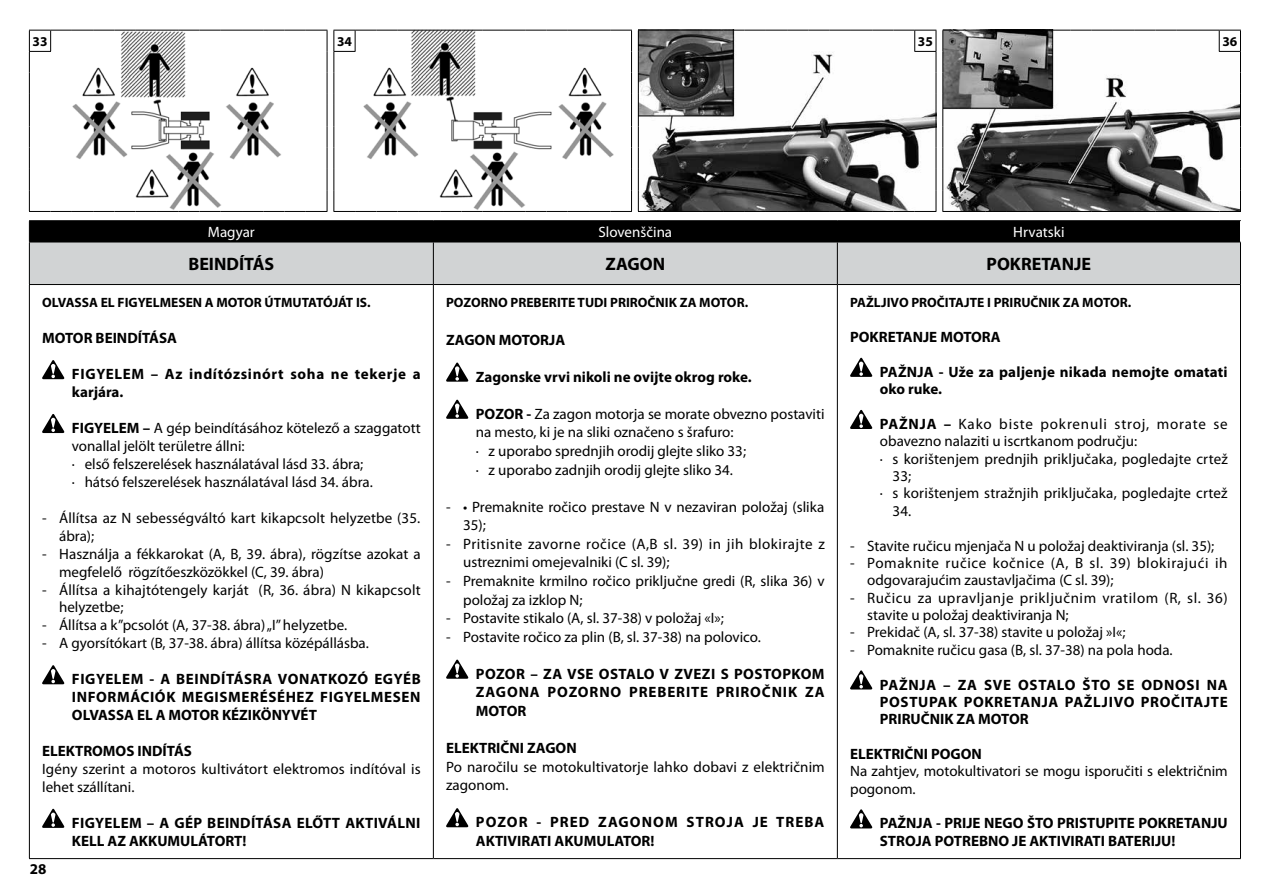
<style>
.page{position:relative;width:1263px;height:893px;background:#fff}
.page>*{position:absolute;margin:0;border:0;box-sizing:border-box;transform-origin:0 0}
.t1{font:700 18px "Myriad Pro";color:#000}
.t2{font:15px/18px "Myriad Pro";color:#000}
.t3{font:700 15px/17.4px "Myriad Pro";color:#000;text-align:justify}
.t4{font:15px/17.4px "Myriad Pro";letter-spacing:.035em;color:#000}
.t5{font:15px/18.6px "Myriad Pro";letter-spacing:.025em;color:#000}
.t6{font:700 15px/18px "Myriad Pro";letter-spacing:.02em;color:#000}
.t7{font:700 15px/18.6px "Myriad Pro";letter-spacing:.07em;color:#000}
.t8{font:700 15px/18px "Myriad Pro";letter-spacing:.045em;color:#000}
.t9{font:15px "Myriad Pro";letter-spacing:.055em;color:#000}
.t10{font:15px "Myriad Pro";color:#fff}
.t11{font:700 13.5px "Myriad Pro";color:#000}
.s1{font-weight:700}
</style>
<div class="page">
<svg style="left:29px;top:30px;width:1212px;height:182px"></svg>
<div style="left:30px;top:243px;width:1210px;height:41px;background:#d1d3d4"></div>
<hr style="left:29px;top:220px;width:404px;height:1px;background:#000">
<hr style="left:433px;top:220px;width:404px;height:1px;background:#000">
<hr style="left:837px;top:220px;width:404px;height:1px;background:#000">
<hr style="left:29px;top:242px;width:404px;height:1px;background:#000">
<hr style="left:29px;top:242px;width:1px;height:42px;background:#000">
<hr style="left:433px;top:242px;width:404px;height:1px;background:#000">
<hr style="left:433px;top:242px;width:1px;height:42px;background:#000">
<hr style="left:837px;top:242px;width:404px;height:1px;background:#000">
<hr style="left:837px;top:242px;width:1px;height:42px;background:#000">
<hr style="left:1240px;top:242px;width:1px;height:42px;background:#000">
<hr style="left:29px;top:284px;width:404px;height:1px;background:#000">
<hr style="left:29px;top:285px;width:1px;height:573px;background:#000">
<hr style="left:433px;top:284px;width:404px;height:1px;background:#000">
<hr style="left:433px;top:285px;width:1px;height:573px;background:#000">
<hr style="left:837px;top:284px;width:404px;height:1px;background:#000">
<hr style="left:837px;top:285px;width:1px;height:573px;background:#000">
<hr style="left:1240px;top:285px;width:1px;height:573px;background:#000">
<div style="left:29px;top:221px;width:1212px;height:21px;background:#000"></div>
<hr style="left:29px;top:858px;width:404px;height:1px;background:#000">
<hr style="left:433px;top:858px;width:404px;height:1px;background:#000">
<hr style="left:837px;top:858px;width:404px;height:1px;background:#000">
<svg style="left:42px;top:360px;width:22px;height:19px"></svg>
<svg style="left:42px;top:414px;width:22px;height:19px"></svg>
<svg style="left:42px;top:665px;width:22px;height:19px"></svg>
<svg style="left:42px;top:809px;width:22px;height:19px"></svg>
<svg style="left:446px;top:363px;width:22px;height:19px"></svg>
<svg style="left:446px;top:400px;width:22px;height:19px"></svg>
<svg style="left:446px;top:660px;width:22px;height:19px"></svg>
<svg style="left:446px;top:808px;width:22px;height:19px"></svg>
<svg style="left:850px;top:358px;width:22px;height:19px"></svg>
<svg style="left:850px;top:410px;width:22px;height:19px"></svg>
<svg style="left:850px;top:670px;width:22px;height:19px"></svg>
<svg style="left:850px;top:809px;width:22px;height:19px"></svg>
<p class="t11" style="left:33px;top:32px;width:16px">33</p>
<p class="t11" style="left:337px;top:32px;width:16px">34</p>
<p class="t11" style="left:918px;top:32px;width:16px">35</p>
<p class="t11" style="left:1222px;top:32px;width:16px">36</p>
<p class="t10" style="left:208px;top:224px;width:48px">Magyar</p>
<p class="t10" style="left:598px;top:224px;width:75px">Slovenščina</p>
<p class="t10" style="left:1013px;top:224px;width:53px">Hrvatski</p>
<p class="t1" style="left:188px;top:252px;width:87px">BEINDÍTÁS</p>
<p class="t1" style="left:606px;top:252px;width:61px">ZAGON</p>
<p class="t1" style="left:986px;top:252px;width:106px">POKRETANJE</p>
<p class="t11" style="left:42px;top:294px;width:330px">OLVASSA EL FIGYELMESEN A MOTOR ÚTMUTATÓJÁT IS.</p>
<p class="t3" style="left:42px;top:329px;width:136px">MOTOR BEINDÍTÁSA</p>
<p class="t8" style="left:72px;top:365px;width:350px">FIGYELEM – Az indítózsinórt soha ne tekerje a karjára.</p>
<p class="t2" style="left:72px;top:419px;width:350px"><span class="s1">FIGYELEM –</span> A gép beindításához kötelező a szaggatott vonallal jelölt területre állni:<br>· első felszerelések használatával lásd 33. ábra;<br>· hátsó felszerelések használatával lásd 34. ábra.</p>
<p class="t2" style="left:59px;top:509px;width:363px;text-indent:-17px">- Állítsa az N sebességváltó kart kikapcsolt helyzetbe (35. ábra);</p>
<p class="t2" style="left:59px;top:545px;width:363px;text-indent:-17px">- Használja a fékkarokat (A, B, 39. ábra), rögzítse azokat a megfelelő rögzítőeszközökkel (C, 39. ábra)</p>
<p class="t2" style="left:59px;top:581px;width:363px;text-indent:-17px">- Állítsa a kihajtótengely karját (R, 36. ábra) N kikapcsolt helyzetbe;</p>
<p class="t2" style="left:42px;top:617px;width:307px">- Állítsa a k”pcsolót (A, 37-38. ábra) „I” helyzetbe.</p>
<p class="t2" style="left:42px;top:635px;width:328px">- A gyorsítókart (B, 37-38. ábra) állítsa középállásba.</p>
<p class="t3" style="left:72px;top:670px;width:350px;line-height:18px">FIGYELEM - A BEINDÍTÁSRA VONATKOZÓ EGYÉB INFORMÁCIÓK MEGISMERÉSÉHEZ FIGYELMESEN OLVASSA EL A MOTOR KÉZIKÖNYVÉT</p>
<p class="t3" style="left:42px;top:742px;width:151px">ELEKTROMOS INDÍTÁS</p>
<p class="t2" style="left:42px;top:760px;width:380px">Igény szerint a motoros kultivátort elektromos indítóval is lehet szállítani.</p>
<p class="t6" style="left:72px;top:813px;width:350px">FIGYELEM – A GÉP BEINDÍTÁSA ELŐTT AKTIVÁLNI<br>KELL AZ AKKUMULÁTORT!</p>
<p class="t11" style="left:446px;top:294px;width:304px">POZORNO PREBERITE TUDI PRIROČNIK ZA MOTOR.</p>
<p class="t3" style="left:446px;top:330px;width:121px">ZAGON MOTORJA</p>
<p class="t3" style="left:476px;top:367px;width:277px">Zagonske vrvi nikoli ne ovijte okrog roke.</p>
<p class="t2" style="left:476px;top:405px;width:350px;line-height:18.6px"><span class="s1">POZOR -</span> Za zagon motorja se morate obvezno postaviti na mesto, ki je na sliki označeno s šrafuro:<br>· z uporabo sprednjih orodij glejte sliko 33;<br>· z uporabo zadnjih orodij glejte sliko 34.</p>
<p class="t2" style="left:463px;top:498px;width:363px;line-height:18.6px;text-indent:-17px">- • Premaknite ročico prestave N v nezaviran položaj (slika<br>35);</p>
<p class="t5" style="left:463px;top:535px;width:363px;text-indent:-17px">- Pritisnite zavorne ročice (A,B sl. 39) in jih blokirajte z ustreznimi omejevalniki (C sl. 39);</p>
<p class="t2" style="left:463px;top:572px;width:363px;line-height:18.6px;text-indent:-17px">- Premaknite krmilno ročico priključne gredi (R, slika 36) v položaj za izklop N;</p>
<p class="t2" style="left:446px;top:609px;width:279px">- Postavite stikalo (A, sl. 37-38) v položaj «I»;</p>
<p class="t2" style="left:446px;top:628px;width:316px">- Postavite ročico za plin (B, sl. 37-38) na polovico.</p>
<p class="t3" style="left:476px;top:664px;width:350px;line-height:18.6px">POZOR – ZA VSE OSTALO V ZVEZI S POSTOPKOM ZAGONA POZORNO PREBERITE PRIROČNIK ZA MOTOR</p>
<p class="t3" style="left:446px;top:739px;width:132px">ELEKTRIČNI ZAGON</p>
<p class="t2" style="left:446px;top:757px;width:380px;line-height:18.6px">Po naročilu se motokultivatorje lahko dobavi z električnim zagonom.</p>
<p class="t7" style="left:476px;top:812px;width:350px">POZOR - PRED ZAGONOM STROJA JE TREBA<br>AKTIVIRATI AKUMULATOR!</p>
<p class="t11" style="left:850px;top:294px;width:283px">PAŽLJIVO PROČITAJTE I PRIRUČNIK ZA MOTOR.</p>
<p class="t3" style="left:850px;top:328px;width:152px">POKRETANJE MOTORA</p>
<p class="t3" style="left:880px;top:363px;width:349px">PAŽNJA - Uže za paljenje nikada nemojte omatati oko ruke.</p>
<p class="t9" style="left:880px;top:416px;width:349px"><span class="s1">PAŽNJA –</span> Kako biste pokrenuli stroj, morate se</p>
<p class="t2" style="left:880px;top:433px;width:259px">obavezno nalaziti u iscrtkanom području:</p>
<p class="t2" style="left:880px;top:450px;width:349px">· s korištenjem prednjih priključaka, pogledajte crtež</p>
<p class="t2" style="left:893px;top:467px;width:20px">33;</p>
<p class="t2" style="left:880px;top:485px;width:349px">· s korištenjem stražnjih priključaka, pogledajte crtež</p>
<p class="t2" style="left:893px;top:502px;width:20px">34.</p>
<p class="t2" style="left:850px;top:537px;width:366px">- Stavite ručicu mjenjača N u položaj deaktiviranja (sl. 35);</p>
<p class="t4" style="left:867px;top:554px;width:362px;text-indent:-17px">- Pomaknite ručice kočnice (A, B sl. 39) blokirajući ih odgovarajućim zaustavljačima (C sl. 39);</p>
<p class="t4" style="left:867px;top:589px;width:362px;text-indent:-17px">- Ručicu za upravljanje priključnim vratilom (R, sl. 36) stavite u položaj deaktiviranja N;</p>
<p class="t2" style="left:850px;top:624px;width:277px">- Prekidač (A, sl. 37-38) stavite u položaj »I«;</p>
<p class="t2" style="left:850px;top:641px;width:324px">- Pomaknite ručicu gasa (B, sl. 37-38) na pola hoda.</p>
<p class="t3" style="left:880px;top:675px;width:349px">PAŽNJA – ZA SVE OSTALO ŠTO SE ODNOSI NA POSTUPAK POKRETANJA PAŽLJIVO PROČITAJTE PRIRUČNIK ZA MOTOR</p>
<p class="t3" style="left:850px;top:745px;width:133px">ELEKTRIČNI POGON</p>
<p class="t2" style="left:850px;top:763px;width:379px;line-height:17.4px">Na zahtjev, motokultivatori se mogu isporučiti s električnim pogonom.</p>
<p class="t3" style="left:880px;top:814px;width:349px">PAŽNJA - PRIJE NEGO ŠTO PRISTUPITE POKRETANJU<br>STROJA POTREBNO JE AKTIVIRATI BATERIJU!</p>
<p class="t3" style="left:30px;top:860px;width:18px">28</p>
</div>
